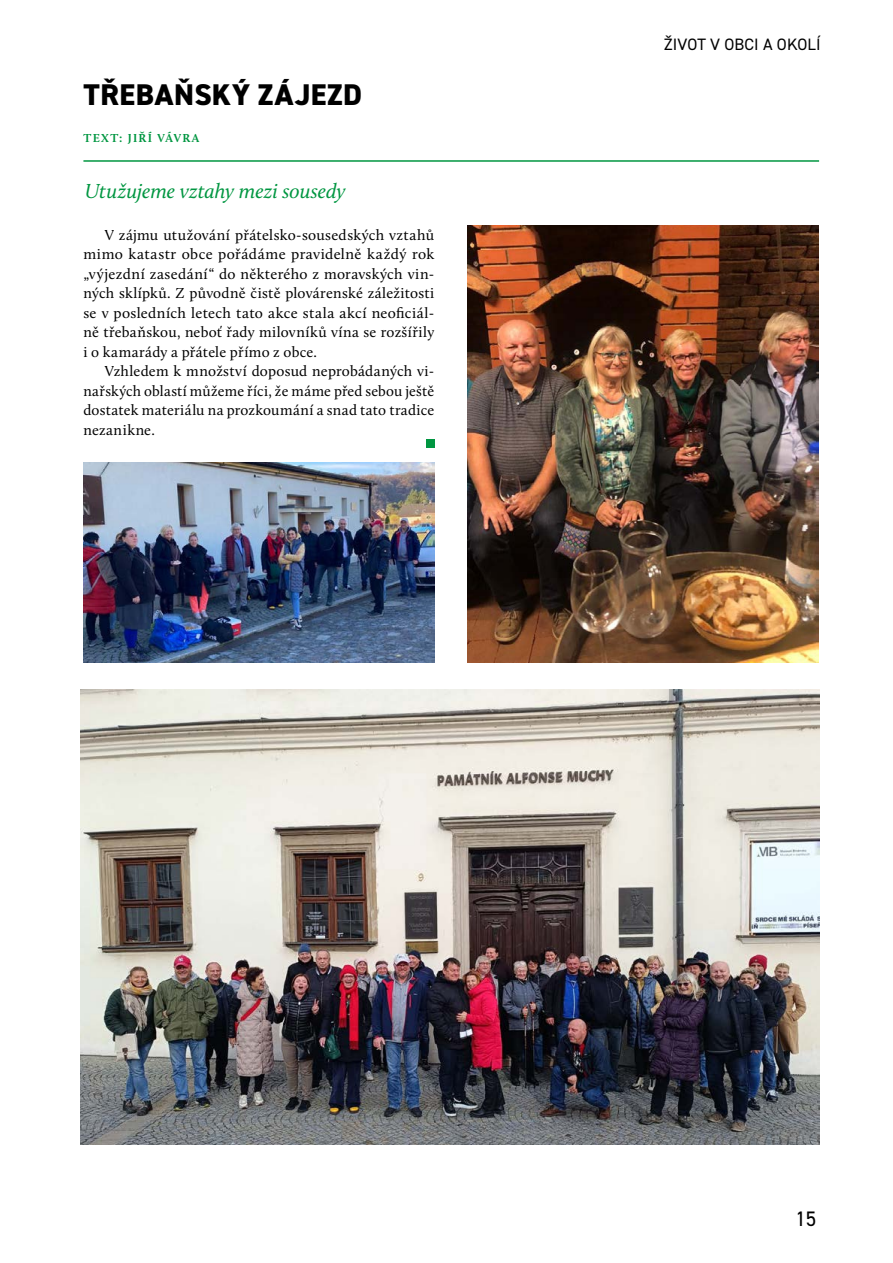
<style>
.page{position:relative;width:893px;height:1263px;background:#fff}
.page>*{position:absolute;margin:0;border:0;box-sizing:border-box;transform-origin:0 0}
.t1{font:800 30px "DIN2014";letter-spacing:.02em;color:#000}
.Perex{font:italic 21px "Calluna";letter-spacing:-.005em;color:#009641}
.t2{font:21px "DIN2014";color:#000}
.Podnadpis{font:16.5px "DIN2014";letter-spacing:.01em;color:#000}
.chlebový_text{font:15px/19.5px "Calluna";letter-spacing:.02em;color:#000;text-align:justify}
.Autor{font:700 12px "Calluna";letter-spacing:.115em;color:#009641}
</style>
<div class="page">
<hr style="left:83px;top:160px;width:736px;height:2px;background:#009641">
<img style="left:468px;top:225px;width:351px;height:438px">
<img style="left:83px;top:462px;width:351px;height:201px">
<img style="left:80px;top:690px;width:739px;height:455px">
<div style="left:426px;top:439px;width:8px;height:9px;background:#009641"></div>
<h3 class="t1" style="left:84px;top:75px;width:280px">TŘEBAŇSKÝ ZÁJEZD</h3>
<p class="Autor" style="left:84px;top:131px;width:117px">TEXT: JIŘÍ VÁVRA</p>
<p class="Perex" style="left:85px;top:178px;width:262px">Utužujeme vztahy mezi sousedy</p>
<p class="chlebový_text" style="left:83px;top:225px;width:352px;text-indent:21px">V zájmu utužování přátelsko-sousedských vztahů mimo katastr obce pořádáme pravidelně každý rok „výjezdní zasedání“ do některého z moravských vin&shy;ných sklípků. Z původně čistě plovárenské záležitosti se v posledních letech tato akce stala akcí neoficiál&shy;ně třebaňskou, neboť řady milovníků vína se rozšířily i o kamarády a přátele přímo z obce.</p>
<p class="chlebový_text" style="left:83px;top:361px;width:352px;text-indent:21px">Vzhledem k množství doposud neprobádaných vi&shy;nařských oblastí můžeme říci, že máme před sebou ještě dostatek materiálu na prozkoumání a snad tato tradice nezanikne.</p>
<p class="Podnadpis" style="left:664px;top:34px;width:158px">ŽIVOT V OBCI A OKOLÍ</p>
<h2 class="t2" style="left:795px;top:1205px;width:22px">15</h2>
</div>
